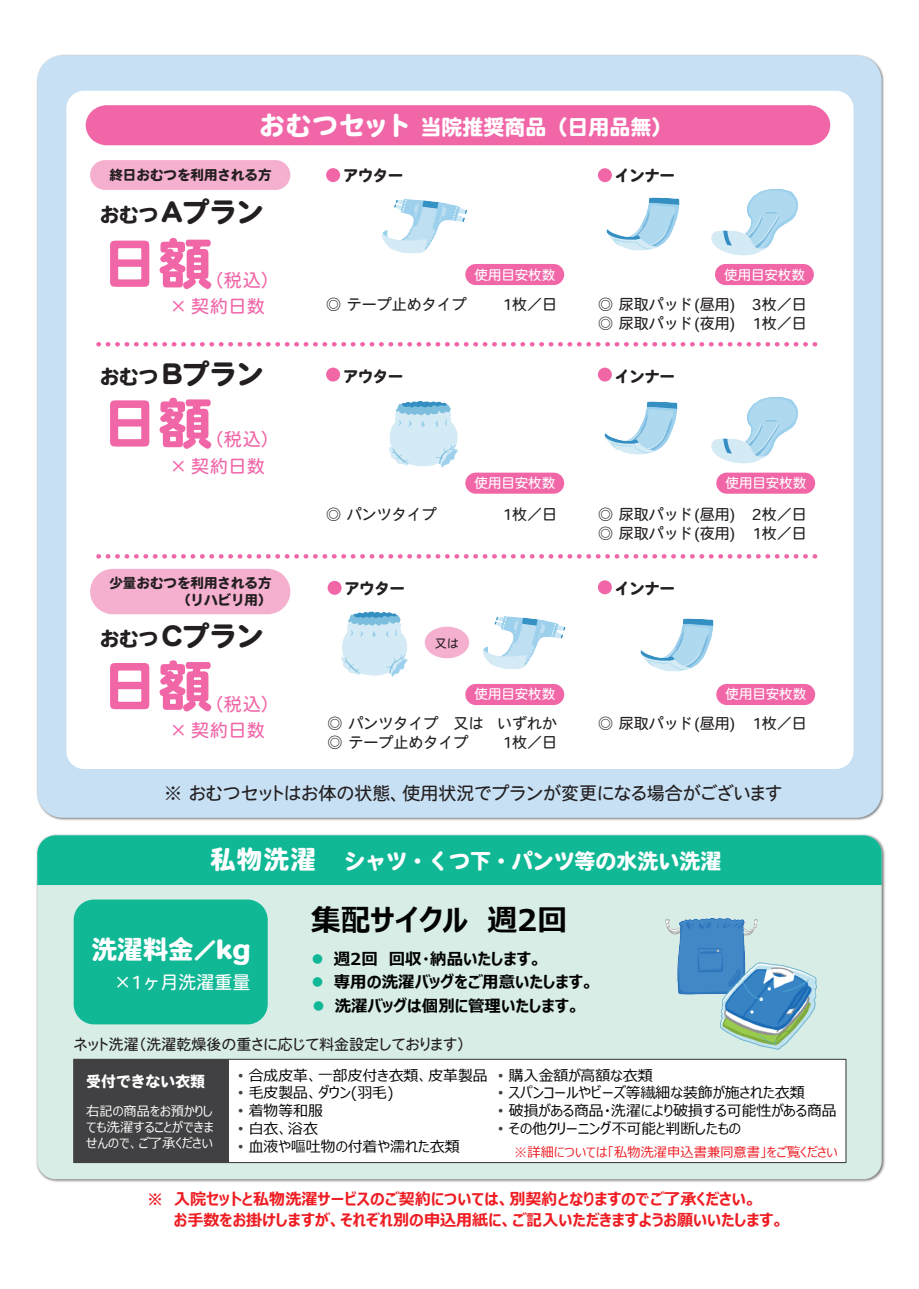
<style>
.page{position:relative;width:919px;height:1289px;background:#fff}
.page>*{position:absolute;margin:0;border:0;box-sizing:border-box;transform-origin:0 0}
.t1{font:54px "Heisei Maru Go Std W8";color:#f166a7}
.t2{font:700 29.7px "Meiryo UI";color:#030303}
.t3{font:27px "Heisei Maru Go Std W8";color:#231f20}
.t4{font:25.5px "Heisei Maru Go Std W8";color:#fff}
.t5{font:21px "Heisei Maru Go Std W8";color:#fff}
.t6{font:18px "Heisei Maru Go Std W4";letter-spacing:-.03em;color:#231f20}
.t7{font:18px "Heisei Maru Go Std W4";letter-spacing:.03em;color:#f166a7}
.t8{font:18px "Heisei Maru Go Std W4";color:#fff}
.t9{font:700 16.5px "Meiryo UI";color:#030303}
.t10{font:16.5px "Wingdings";color:#10b896}
.t11{font:700 16.05px/21px "Meiryo UI";color:#ee1d23}
.t12{font:15px/19.5px "Heisei Maru Go Std W4";color:#231f20}
.t13{font:15px "Heisei Maru Go Std W4";letter-spacing:-.06em;color:#231f20}
.t14{font:15px "Heisei Maru Go Std W8";color:#231f20}
.t15{font:14.85px "Meiryo UI";color:#030303}
.t16{font:14.85px "Heisei Maru Go Std W8";color:#fff}
.t17{font:13.5px "Heisei Maru Go Std W4";color:#fff}
.t18{font:13.5px/16.2px "Heisei Maru Go Std W8";color:#231f20;text-align:right}
.t19{font:13.2px/15.9px "Meiryo UI";color:#fff;text-align:justify}
.t20{font:13.2px "Meiryo UI";color:#ee1d23}
.t21{font:12px "Heisei Maru Go Std W4";color:#231f20}
.s1{font-size:25.5px}
.s2{font-size:19.5px}
.s3{color:#10b896}
.s4{font-size:22.5px}
.s5{font-family:"Arial";color:#414143}
</style>
<div class="page">
<div style="left:37px;top:835px;width:844px;height:344px;background:#d7ede5;border-radius:18px"></div>
<div style="left:37px;top:55px;width:844px;height:762px;background:#c7e0f3;border-radius:25px"></div>
<div style="left:66px;top:91px;width:787px;height:678px;background:#fff;border-radius:18px"></div>
<div style="left:86px;top:105px;width:744px;height:40px;background:#f166a7"></div>
<svg style="left:98px;top:342px;width:719px;height:4px"></svg>
<svg style="left:98px;top:554px;width:719px;height:4px"></svg>
<img style="left:382px;top:199px;width:90px;height:69px">
<img style="left:483px;top:616px;width:83px;height:72px">
<img style="left:711px;top:188px;width:87px;height:83px">
<img style="left:389px;top:401px;width:69px;height:67px">
<img style="left:341px;top:611px;width:67px;height:66px">
<div style="left:326px;top:168px;width:14px;height:14px;background:#f166a7;border-radius:50%"></div>
<div style="left:327px;top:581px;width:14px;height:14px;background:#f166a7;border-radius:50%"></div>
<div style="left:326px;top:367px;width:14px;height:14px;background:#f166a7;border-radius:50%"></div>
<div style="left:598px;top:367px;width:13px;height:14px;background:#f166a7;border-radius:50%"></div>
<div style="left:598px;top:580px;width:13px;height:14px;background:#f166a7;border-radius:50%"></div>
<div style="left:598px;top:168px;width:13px;height:14px;background:#f166a7;border-radius:50%"></div>
<div style="left:715px;top:264px;width:98px;height:21px;background:#f166a7;border-radius:11px"></div>
<div style="left:465px;top:264px;width:99px;height:21px;background:#f166a7;border-radius:11px"></div>
<div style="left:465px;top:472px;width:99px;height:21px;background:#f166a7;border-radius:11px"></div>
<div style="left:716px;top:684px;width:99px;height:21px;background:#f166a7;border-radius:11px"></div>
<div style="left:465px;top:684px;width:99px;height:21px;background:#f166a7;border-radius:11px"></div>
<div style="left:716px;top:472px;width:99px;height:21px;background:#f166a7;border-radius:11px"></div>
<div style="left:73px;top:1058px;width:773px;height:104px;background:#fff;border:1px solid #414143"></div>
<div style="left:74px;top:1059px;width:155px;height:103px;background:#414143"></div>
<div style="left:37px;top:835px;width:844px;height:50px;background:#10b896"></div>
<div style="left:74px;top:899px;width:194px;height:125px;background:#10b896;border-radius:20px"></div>
<img style="left:665px;top:918px;width:93px;height:77px">
<img style="left:715px;top:955px;width:102px;height:95px">
<img style="left:598px;top:175px;width:82px;height:76px">
<img style="left:711px;top:396px;width:93px;height:83px">
<img style="left:599px;top:379px;width:79px;height:76px">
<img style="left:640px;top:618px;width:85px;height:73px">
<div style="left:424px;top:626px;width:45px;height:32px;background:#f5afcf;border-radius:50%"></div>
<div style="left:90px;top:160px;width:200px;height:30px;background:#f5afcf;border-radius:15px"></div>
<div style="left:90px;top:569px;width:200px;height:45px;background:#f5afcf;border-radius:23px"></div>
<h3 class="t5" style="left:259px;top:115px;width:415px"><span class="s1">おむつセット</span>当院推奨商品（日用品無）</h3>
<p class="t18" style="left:109px;top:167px;width:164px">終日おむつを利用される方</p>
<h3 class="t3" style="left:100px;top:197px;width:165px"><span class="s2">おむつ</span>Ａプラン</h3>
<h1 class="t1" style="left:103px;top:234px;width:111px">日額</h1>
<p class="t7" style="left:205px;top:268px;width:75px">（税込）</p>
<p class="t7" style="left:169px;top:293px;width:97px">× 契約日数</p>
<h3 class="t3" style="left:100px;top:359px;width:165px"><span class="s2">おむつ</span>Ｂプラン</h3>
<h1 class="t1" style="left:103px;top:394px;width:111px">日額</h1>
<p class="t7" style="left:205px;top:427px;width:75px">（税込）</p>
<p class="t7" style="left:169px;top:454px;width:97px">× 契約日数</p>
<p class="t18" style="left:109px;top:575px;width:164px">少量おむつを利用される方（リハビリ用）</p>
<h3 class="t3" style="left:100px;top:621px;width:165px"><span class="s2">おむつ</span>Ｃプラン</h3>
<h1 class="t1" style="left:103px;top:656px;width:111px">日額</h1>
<p class="t7" style="left:205px;top:692px;width:75px">（税込）</p>
<p class="t7" style="left:169px;top:717px;width:97px">× 契約日数</p>
<p class="t14" style="left:343px;top:167px;width:61px">アウター</p>
<p class="t14" style="left:615px;top:167px;width:61px">インナー</p>
<p class="t17" style="left:474px;top:265px;width:82px">使用目安枚数</p>
<p class="t17" style="left:724px;top:265px;width:82px">使用目安枚数</p>
<p class="t12" style="left:326px;top:295px;width:142px">◎ テープ止めタイプ</p>
<p class="t12" style="left:503px;top:295px;width:55px">1枚／日</p>
<p class="t12" style="left:598px;top:295px;width:139px">◎ 尿取パッド(昼用) ◎ 尿取パッド(夜用)</p>
<p class="t12" style="left:751px;top:295px;width:57px">3枚／日<br>1枚／日</p>
<p class="t14" style="left:343px;top:368px;width:61px">アウター</p>
<p class="t14" style="left:615px;top:368px;width:61px">インナー</p>
<p class="t17" style="left:474px;top:474px;width:82px">使用目安枚数</p>
<p class="t17" style="left:725px;top:474px;width:82px">使用目安枚数</p>
<p class="t12" style="left:326px;top:504px;width:112px">◎ パンツタイプ</p>
<p class="t12" style="left:503px;top:504px;width:55px">1枚／日</p>
<p class="t12" style="left:598px;top:504px;width:139px">◎ 尿取パッド(昼用) ◎ 尿取パッド(夜用)</p>
<p class="t12" style="left:751px;top:504px;width:57px">2枚／日<br>1枚／日</p>
<p class="t14" style="left:344px;top:579px;width:61px">アウター</p>
<p class="t14" style="left:615px;top:579px;width:61px">インナー</p>
<p class="t21" style="left:435px;top:635px;width:25px">又は</p>
<p class="t17" style="left:474px;top:685px;width:82px">使用目安枚数</p>
<p class="t17" style="left:725px;top:685px;width:82px">使用目安枚数</p>
<p class="t12" style="left:327px;top:713px;width:157px">◎ パンツタイプ　又は◎ テープ止めタイプ</p>
<p class="t12" style="left:497px;top:713px;width:61px;text-align:center">いずれか<br>1枚／日</p>
<p class="t12" style="left:598px;top:713px;width:210px">◎ 尿取パッド(昼用) 1枚／日</p>
<p class="t6" style="left:164px;top:781px;width:620px">※ おむつセットはお体の状態、使用状況でプランが変更になる場合がございます</p>
<h3 class="t5" style="left:210px;top:849px;width:513px"><span class="s1">私物洗濯　</span>シャツ・くつ下・パンツ等の水洗い洗濯</h3>
<h2 class="t2" style="left:311px;top:899px;width:257px">集配サイクル　週2回</h2>
<p class="t10" style="left:311px;top:950px;width:14px">●</p>
<p class="t9" style="left:311px;top:970px;width:284px"><span class="s3">●</span> 専用の洗濯バッグをご用意いたします。</p>
<p class="t9" style="left:312px;top:994px;width:269px"><span class="s3">●</span> 洗濯バッグは個別に管理いたします。</p>
<h3 class="t4" style="left:92px;top:935px;width:160px">洗濯料金<span class="s4">／</span>kg</h3>
<p class="t9" style="left:334px;top:947px;width:209px">週2回　回収・納品いたします。</p>
<p class="t8" style="left:114px;top:970px;width:138px">×1ヶ月洗濯重量</p>
<p class="t13" style="left:73px;top:1034px;width:400px">ネット洗濯（洗濯乾燥後の重さに応じて料金設定しております）</p>
<p class="t16" style="left:86px;top:1073px;width:120px">受付できない衣類</p>
<p class="t19" style="left:86px;top:1104px;width:129px">右記の商品をお預かりしても洗濯することができませんので、ご了承ください</p>
<p class="t15" style="left:238px;top:1064px;width:251px"><span class="s5">•</span> 合成皮革、一部皮付き衣類、皮革製品</p>
<p class="t15" style="left:238px;top:1082px;width:157px"><span class="s5">•</span> 毛皮製品、ダウン(羽毛)</p>
<p class="t15" style="left:238px;top:1100px;width:86px"><span class="s5">•</span> 着物等和服</p>
<p class="t15" style="left:238px;top:1118px;width:81px"><span class="s5">•</span> 白衣、浴衣</p>
<p class="t15" style="left:238px;top:1136px;width:223px"><span class="s5">•</span> 血液や嘔吐物の付着や濡れた衣類</p>
<p class="t15" style="left:498px;top:1064px;width:156px"><span class="s5">•</span> 購入金額が高額な衣類</p>
<p class="t15" style="left:498px;top:1082px;width:308px"><span class="s5">•</span> スパンコールやビーズ等繊細な装飾が施された衣類</p>
<p class="t15" style="left:498px;top:1100px;width:340px"><span class="s5">•</span> 破損がある商品・洗濯により破損する可能性がある商品</p>
<p class="t15" style="left:498px;top:1118px;width:244px"><span class="s5">•</span> その他クリーニング不可能と判断したもの</p>
<p class="t20" style="left:514px;top:1142px;width:324px">※詳細については「私物洗濯申込書兼同意書」をご覧ください</p>
<p class="t11" style="left:147px;top:1189px;width:638px">※　入院セットと私物洗濯サービスのご契約については、別契約となりますのでご了承ください。<br>　　 お手数をお掛けしますが、それぞれ別の申込用紙に、ご記入いただきますようお願いいたします。</p>
</div>
